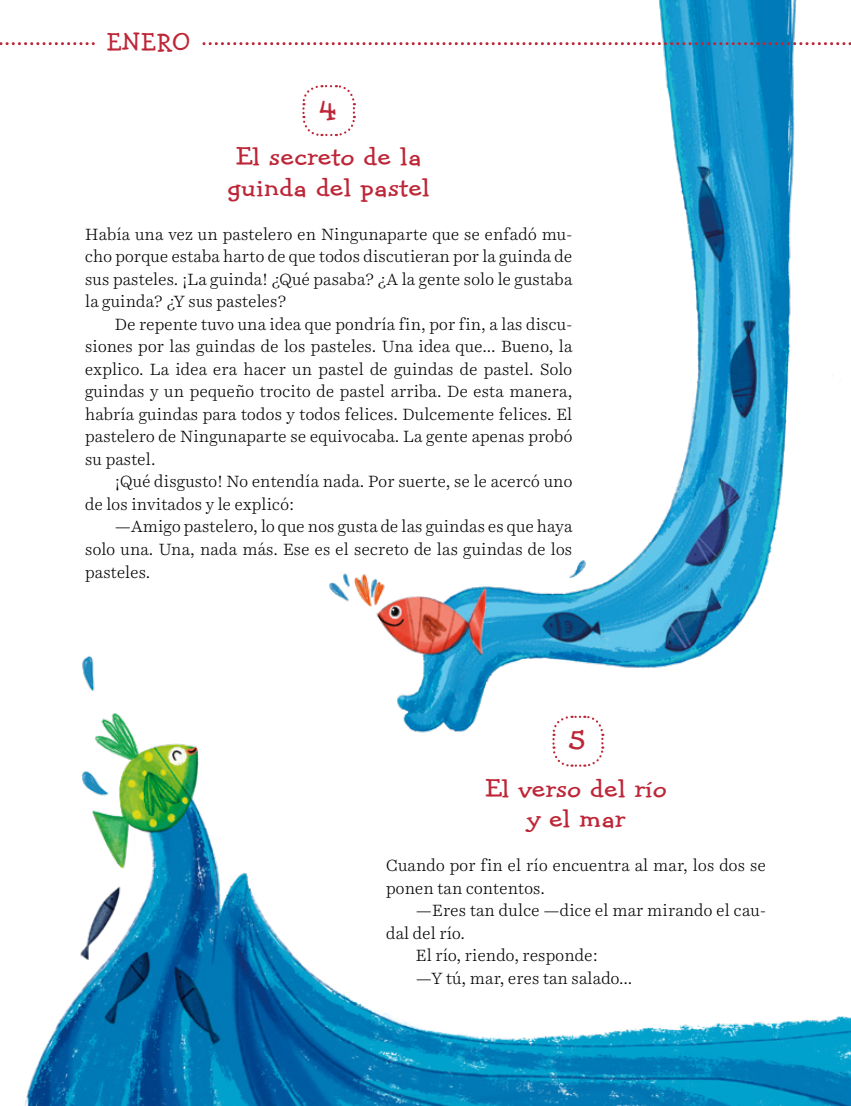
<style>
.page{position:relative;width:851px;height:1106px;background:#fff}
.page>*{position:absolute;margin:0;border:0;box-sizing:border-box;transform-origin:0 0}
._1_1_NUMERO_CUENTO{font:30px "Hank BT";color:#bd2637;scale:1.16 1}
._1_2_TITULO_CUENTO{font:27px/30.9px "Hank BT";letter-spacing:.01em;color:#bd2637;text-align:center;scale:1.16 1}
._2_2_captTexto{font:27px "Hank BT";letter-spacing:.04em;color:#bd2637}
._2_2_captTexto-2{font:300 16.5px/22.5px "Harriet Text";letter-spacing:.01em;color:#000;text-align:justify}
._2_1_captEntra{font:300 16.5px/22.5px "Harriet Text";letter-spacing:.01em;color:#000;text-align:justify}
</style>
<div class="page">
<img style="left:320px;top:0;width:524px;height:552px">
<img style="left:24px;top:552px;width:826px;height:554px">
<svg style="left:0;top:42px;width:851px;height:3px"></svg>
<svg style="left:302px;top:84px;width:54px;height:53px"></svg>
<svg style="left:551px;top:714px;width:53px;height:54px"></svg>
<div style="left:98px;top:27px;width:101px;height:29px;background:#fff"></div>
<p class="_2_2_captTexto" style="left:107px;top:26px;width:85px">ENERO</p>
<p class="_1_1_NUMERO_CUENTO" style="left:319px;top:91px;width:17px">4</p>
<p class="_1_2_TITULO_CUENTO" style="left:227px;top:140px;width:176px">El secreto de la guinda del pastel</p>
<p class="_2_1_captEntra" style="left:85px;top:223px;width:488px">Había una vez un pastelero en Ningunaparte que se enfadó mu&shy;cho porque estaba harto de que todos discutieran por la guinda de sus pasteles. ¡La guinda! ¿Qué pasaba? ¿A la gente solo le gustaba la guinda? ¿Y sus pasteles?</p>
<p class="_2_2_captTexto-2" style="left:85px;top:313px;width:488px;text-indent:30px">De repente tuvo una idea que pondría fin, por fin, a las discu&shy;siones por las guindas de los pasteles. Una idea que... Bueno, la explico. La idea era hacer un pastel de guindas de pastel. Solo guindas y un pequeño trocito de pastel arriba. De esta manera, habría guindas para todos y todos felices. Dulcemente felices. El pastelero de Ningunaparte se equivocaba. La gente apenas probó su pastel.</p>
<p class="_2_2_captTexto-2" style="left:85px;top:470px;width:488px;text-indent:30px">¡Qué disgusto! No entendía nada. Por suerte, se le acercó uno de los invitados y le explicó:</p>
<p class="_2_2_captTexto-2" style="left:85px;top:515px;width:488px;text-indent:30px">—Amigo pastelero, lo que nos gusta de las guindas es que haya solo una. Una, nada más. Ese es el secreto de las guindas de los pasteles.</p>
<p class="_1_1_NUMERO_CUENTO" style="left:568px;top:721px;width:17px">5</p>
<p class="_1_2_TITULO_CUENTO" style="left:485px;top:771px;width:158px">El verso del río y el mar</p>
<p class="_2_1_captEntra" style="left:386px;top:854px;width:381px">Cuando por fin el río encuentra al mar, los dos se ponen tan contentos.</p>
<p class="_2_2_captTexto-2" style="left:386px;top:899px;width:381px;text-indent:30px">—Eres tan dulce —dice el mar mirando el cau&shy;dal del río.</p>
<p class="_2_2_captTexto-2" style="left:416px;top:944px;width:183px">El río, riendo, responde:</p>
<p class="_2_2_captTexto-2" style="left:416px;top:966px;width:218px">—Y tú, mar, eres tan salado...</p>
</div>
